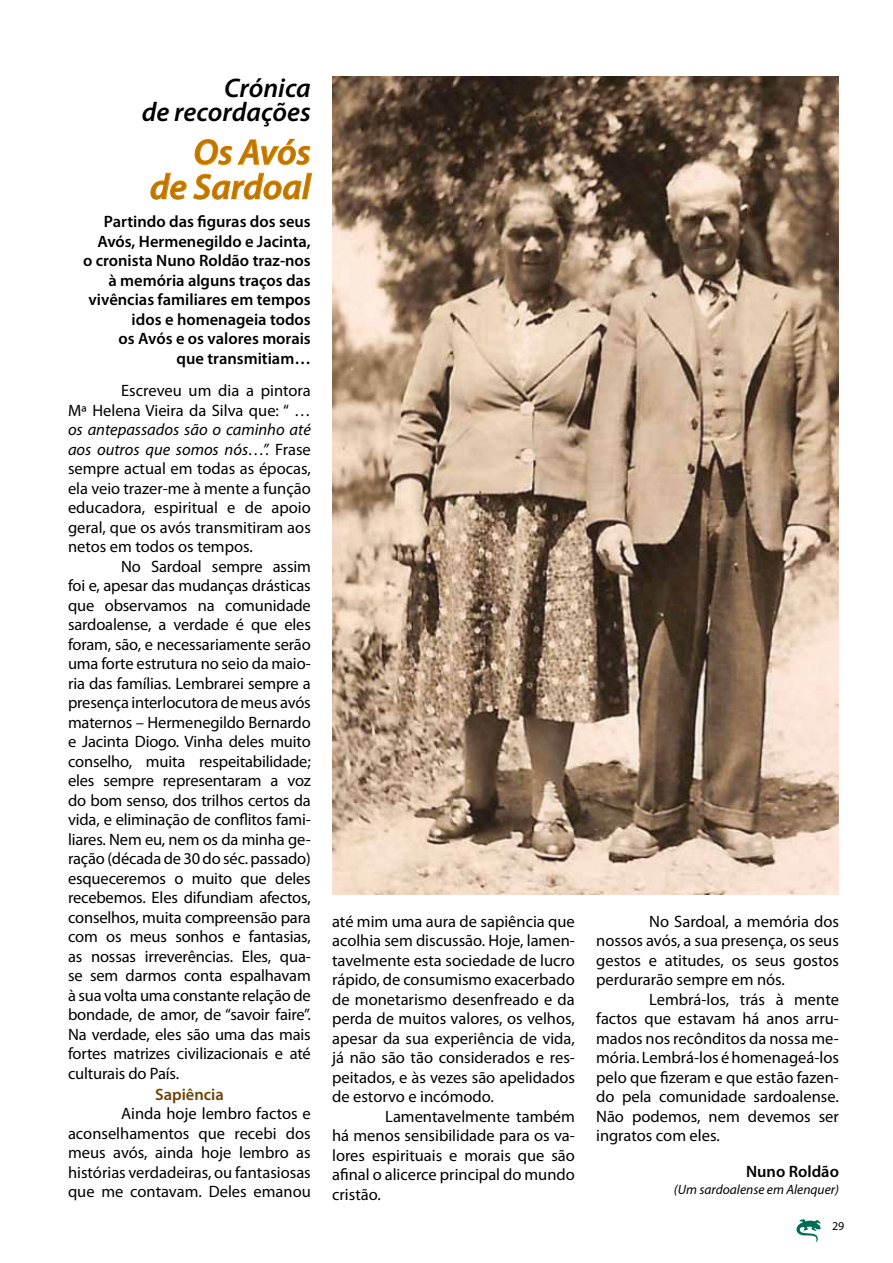
<style>
.page{position:relative;width:893px;height:1263px;background:#fff}
.page>*{position:absolute;margin:0;border:0;box-sizing:border-box;transform-origin:0 0}
.t1{font:italic 600 36px/34.5px "Myriad Pro";color:#be7600;text-align:right}
.t2{font:italic 600 27px/24px "Myriad Pro";color:#000;text-align:right}
.t3{font:16.5px/19.5px "Myriad Pro";color:#000;text-align:justify}
.t4{font:600 16.5px/19.5px "Myriad Pro";color:#000;text-align:right}
.t5{font:600 16.5px "Myriad Pro";color:#6b4307}
.t6{font:italic 13.5px "Myriad Pro";color:#000}
.t7{font:12px "Myriad Pro";color:#000}
.s1{font-style:italic}
</style>
<div class="page">
<svg style="left:796px;top:1219px;width:25px;height:23px"></svg>
<svg style="left:194px;top:139px;width:117px;height:26px"></svg>
<svg style="left:150px;top:172px;width:37px;height:28px"></svg>
<svg style="left:193px;top:172px;width:119px;height:28px"></svg>
<img style="left:332px;top:77px;width:507px;height:818px">
<h2 class="t2" style="left:142px;top:75px;width:171px">Crónica<br>de recordações</h2>
<h1 class="t1" style="left:150px;top:134px;width:162px">Os Avós de Sardoal</h1>
<p class="t4" style="left:83px;top:212px;width:229px">Partindo das figuras dos seus<br>Avós, Hermenegildo e Jacinta,<br>o cronista Nuno Roldão traz-nos à memória alguns traços das vivências familiares em tempos idos e homenageia todos<br>os Avós e os valores morais<br>que transmitiam…</p>
<p class="t3" style="left:68px;top:381px;width:244px;text-align:right">Escreveu um dia a pintora<br>Mª Helena Vieira da Silva que: “ …</p>
<p class="t3" style="left:68px;top:420px;width:244px"><span class="s1">os antepassados são o caminho até aos outros que somos nós…”.</span> Frase sempre actual em todas as épocas, ela veio trazer-me à mente a função educadora, espiritual e de apoio geral, que os avós transmitiram aos netos em todos os tempos.</p>
<p class="t3" style="left:68px;top:556px;width:244px;text-indent:53px">No Sardoal sempre assim foi e, apesar das mudanças drásticas que observamos na comunidade sardoalense, a verdade é que eles foram, são, e necessariamente serão uma forte estrutura no seio da maio&shy;ria das famílias. Lembrarei sempre a presença interlocutora de meus avós maternos – Hermenegildo Bernardo e Jacinta Diogo. Vinha deles muito conselho, muita respeitabilidade; eles sempre representaram a voz do bom senso, dos trilhos certos da vida, e eliminação de conflitos fami&shy;liares. Nem eu, nem os da minha ge&shy;ração (década de 30 do séc. passado) esqueceremos o muito que deles recebemos. Eles difundiam afectos, conselhos, muita compreensão para com os meus sonhos e fantasias, as nossas irreverências. Eles, qua&shy;se sem darmos conta espalhavam à sua volta uma constante relação de bondade, de amor, de “savoir faire”.<br>Na verdade, eles são uma das mais fortes matrizes civilizacionais e até culturais do País.</p>
<p class="t5" style="left:155px;top:1084px;width:70px">Sapiência</p>
<p class="t3" style="left:68px;top:1104px;width:244px;text-indent:53px">Ainda hoje lembro factos e aconselhamentos que recebi dos meus avós, ainda hoje lembro as histórias verdadeiras, ou fantasiosas que me contavam. Deles emanou</p>
<p class="t3" style="left:332px;top:911px;width:244px">até mim uma aura de sapiência que acolhia sem discussão. Hoje, lamen&shy;tavelmente esta sociedade de lucro rápido, de consumismo exacerbado de monetarismo desenfreado e da perda de muitos valores, os velhos, apesar da sua experiência de vida, já não são tão considerados e res&shy;peitados, e às vezes são apelidados de estorvo e incómodo.</p>
<p class="t3" style="left:332px;top:1106px;width:244px;text-indent:53px">Lamentavelmente também há menos sensibilidade para os va&shy;lores espirituais e morais que são afinal o alicerce principal do mundo cristão.</p>
<p class="t3" style="left:596px;top:911px;width:244px;text-indent:53px">No Sardoal, a memória dos nossos avós, a sua presença, os seus gestos e atitudes, os seus gostos perdurarão sempre em nós.</p>
<p class="t3" style="left:596px;top:989px;width:244px;text-indent:53px">Lembrá-los, trás à mente factos que estavam há anos arru&shy;mados nos recônditos da nossa me&shy;mória. Lembrá-los é homenageá-los pelo que fizeram e que estão fazen&shy;do pela comunidade sardoalense.<br>Não podemos, nem devemos ser ingratos com eles.</p>
<p class="t4" style="left:746px;top:1161px;width:94px">Nuno Roldão</p>
<p class="t6" style="left:674px;top:1181px;width:167px">(Um sardoalense em Alenquer)</p>
<p class="t7" style="left:832px;top:1218px;width:14px">29</p>
</div>
